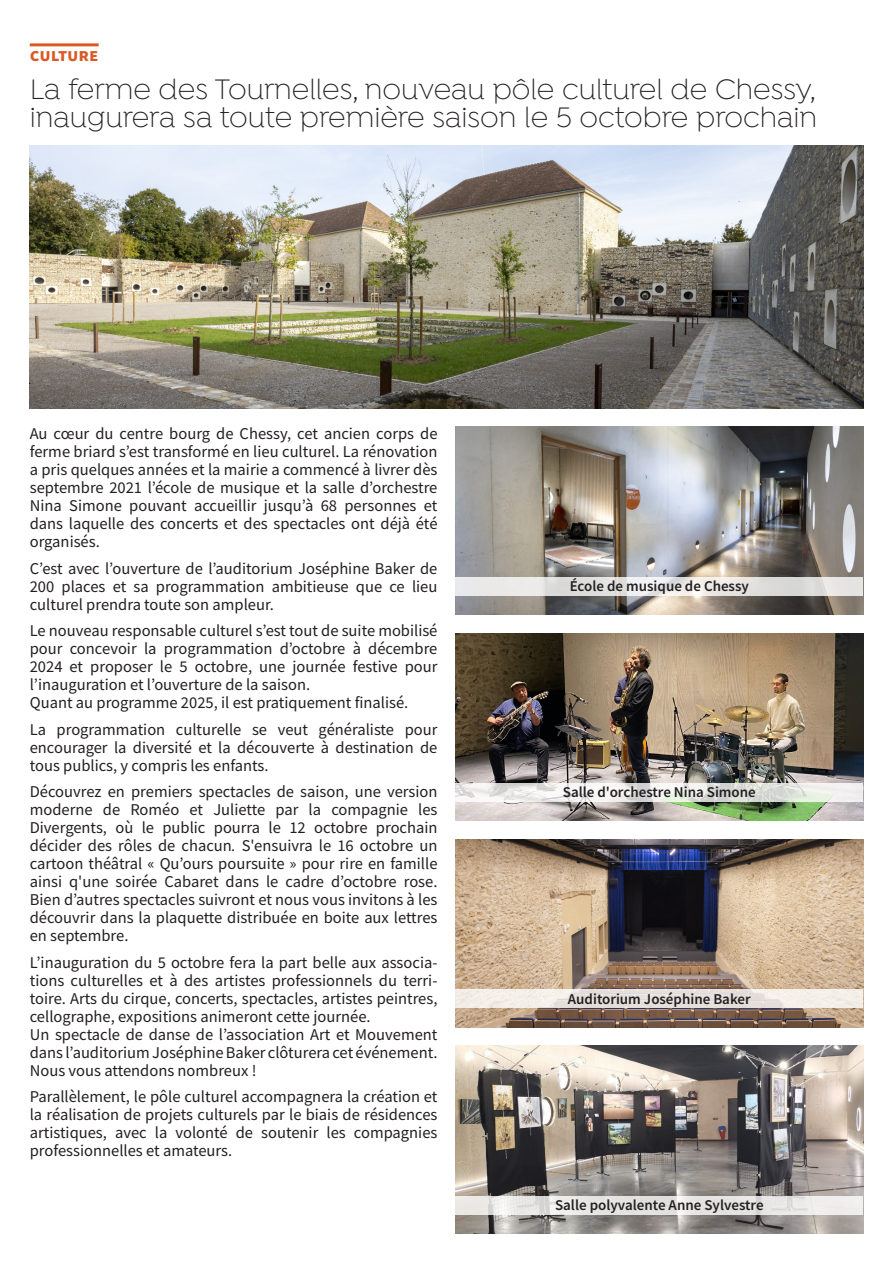
<style>
.page{position:relative;width:893px;height:1263px;background:#fff}
.page>*{position:absolute;margin:0;border:0;box-sizing:border-box;transform-origin:0 0}
.t1{font:300 30px/28.2px "Isidora";color:#231f20}
.t2{font:700 18.75px "Source Sans Pro";color:#d95a26}
.t3{font:16.5px/18px "Source Sans Pro";color:#231f20;text-align:justify}
.t4{font:600 15px "Source Sans Pro";color:#231f20}
.s1{font-style:italic}
</style>
<div class="page">
<img style="left:30px;top:146px;width:833px;height:262px">
<hr style="left:30px;top:43px;width:69px;height:3px;background:#d95a26">
<img style="left:455px;top:1046px;width:408px;height:187px">
<img style="left:455px;top:427px;width:408px;height:187px">
<img style="left:455px;top:633px;width:408px;height:188px">
<img style="left:455px;top:839px;width:408px;height:188px">
<svg style="left:455px;top:577px;width:408px;height:19px;background:#e5e4e3"></svg>
<svg style="left:455px;top:783px;width:408px;height:19px"></svg>
<svg style="left:455px;top:989px;width:408px;height:19px;background:#ece6e1"></svg>
<svg style="left:455px;top:1196px;width:408px;height:18px;background:#e7e6e5"></svg>
<p class="t2" style="left:30px;top:42px;width:70px">culture</p>
<p class="t1" style="left:30px;top:77px;width:789px">La ferme des Tournelles, nouveau pôle culturel de Chessy, inaugurera sa toute première saison le 5 octobre prochain</p>
<p class="t3" style="left:30px;top:425px;width:409px">Au cœur du centre bourg de Chessy, cet ancien corps de ferme briard s’est transformé en lieu culturel. La rénovation a pris quelques années et la mairie a commencé à livrer dès septembre 2021 l’école de musique et la salle d’orchestre Nina Simone pouvant accueillir jusqu’à 68 personnes et dans laquelle des concerts et des spectacles ont déjà été organisés.</p>
<p class="t3" style="left:30px;top:559px;width:409px">C’est avec l’ouverture de l’auditorium Joséphine Baker de 200 places et sa programmation ambitieuse que ce lieu culturel prendra toute son ampleur.</p>
<p class="t3" style="left:30px;top:622px;width:409px">Le nouveau responsable culturel s’est tout de suite mobilisé pour concevoir la programmation d’octobre à décembre 2024 et proposer le 5 octobre, une journée festive pour l’inauguration et l’ouverture de la saison.</p>
<p class="t3" style="left:30px;top:694px;width:380px">Quant au programme 2025, il est pratiquement finalisé.</p>
<p class="t3" style="left:30px;top:720px;width:409px">La programmation culturelle se veut généraliste pour encourager la diversité et la découverte à destination de tous publics, y compris les enfants.</p>
<p class="t3" style="left:30px;top:783px;width:409px">Découvrez en premiers spectacles de saison, une version moderne de Roméo et Juliette par la compagnie les Divergents, où le public pourra le 12 octobre prochain décider des rôles de chacun<span class="s1">.</span> S'ensuivra le 16 octobre un cartoon théâtral « Qu’ours poursuite » pour rire en famille ainsi q'une soirée Cabaret dans le cadre d’octobre rose.<br>Bien d’autres spectacles suivront et nous vous invitons à les découvrir dans la plaquette distribuée en boite aux lettres en septembre.</p>
<p class="t3" style="left:30px;top:953px;width:409px">L’inauguration du 5 octobre fera la part belle aux associa&shy;tions culturelles et à des artistes professionnels du terri&shy;toire. Arts du cirque, concerts, spectacles, artistes peintres, cellographe, expositions animeront cette journée.</p>
<p class="t3" style="left:30px;top:1025px;width:409px">Un spectacle de danse de l’association Art et Mouvement dans l’auditorium Joséphine Baker clôturera cet événement.<br>Nous vous attendons nombreux !</p>
<p class="t3" style="left:30px;top:1088px;width:409px">Parallèlement, le pôle culturel accompagnera la création et la réalisation de projets culturels par le biais de résidences artistiques, avec la volonté de soutenir les compagnies professionnelles et amateurs.</p>
<p class="t4" style="left:570px;top:576px;width:181px">École de musique de Chessy</p>
<p class="t4" style="left:563px;top:783px;width:195px">Salle d'orchestre Nina Simone</p>
<p class="t4" style="left:568px;top:989px;width:184px">Auditorium Joséphine Baker</p>
<p class="t4" style="left:555px;top:1195px;width:210px">Salle polyvalente Anne Sylvestre</p>
</div>
